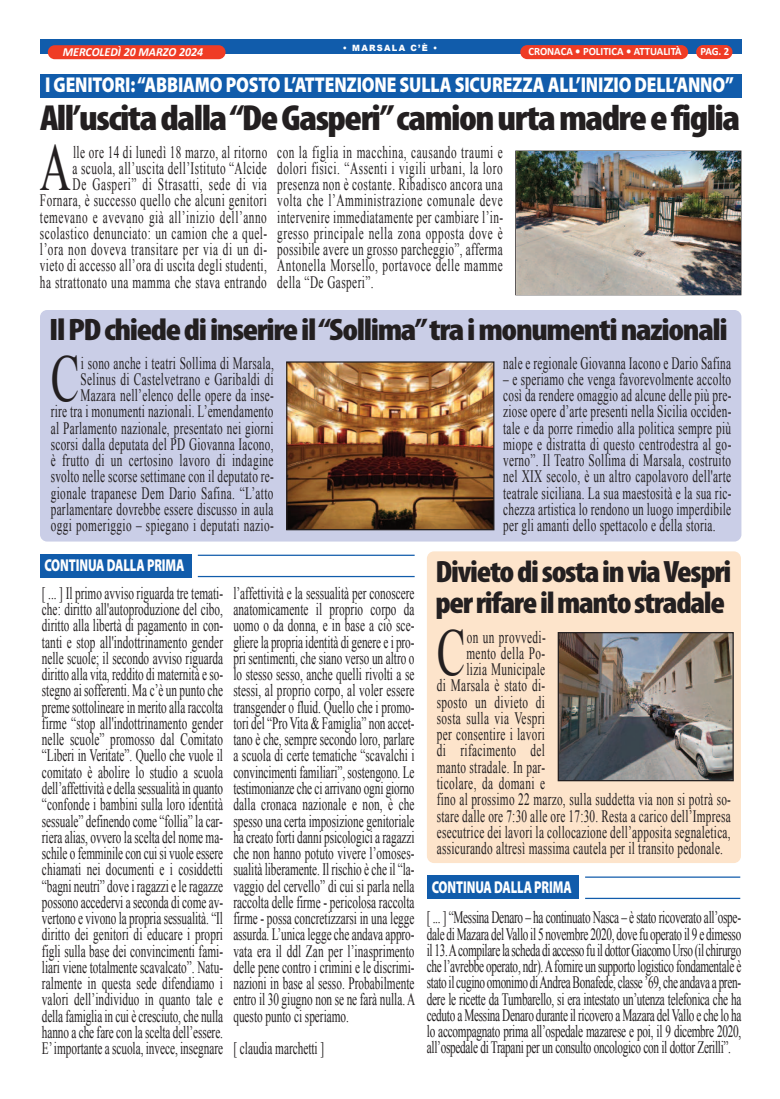
<style>
.page{position:relative;width:780px;height:1099px;background:#fff}
.page>*{position:absolute;margin:0;border:0;box-sizing:border-box;transform-origin:0 0}
.t1{font:66.5px "Times New Roman";color:#231f20;scale:.65 1}
.t2{font:900 condensed 36.38px "Myriad Pro";letter-spacing:-.04em;color:#231f20;scale:1.09 1}
.t3{font:900 condensed 31.12px "Myriad Pro";letter-spacing:-.04em;color:#231f20;scale:1.12 1}
.t4{font:900 condensed 31px/31.2px "Myriad Pro";letter-spacing:-.04em;color:#231f20;scale:1.06 1}
.t5{font:900 21.5px "Myriad Pro";letter-spacing:-.01em;color:#fff;scale:.82 1}
.t6{font:17.38px/16.2px "Times New Roman";letter-spacing:.025em;color:#231f20;text-align:justify;scale:.65 1}
.t7{font:17.38px "Times New Roman";color:#231f20;scale:.65 1}
.t8{font:900 17.25px "Myriad Pro";letter-spacing:-.01em;color:#fff;scale:.72 1}
.t9{font:italic 700 12.38px "Calibri";color:#fff;scale:.96 1}
.t10{font:700 11.12px "Calibri";color:#fff;scale:.96 1}
.t11{font:900 8.62px "Arial";letter-spacing:.15em;color:#fff;scale:.96 1}
</style>
<div class="page">
<div style="left:40px;top:40px;width:701px;height:14px;background:#115cab"></div>
<div style="left:696px;top:45px;width:36px;height:14px;background:#ef3c25;border-radius:7px"></div>
<div style="left:520px;top:45px;width:168px;height:14px;background:#ef3c25;border-radius:7px"></div>
<div style="left:48px;top:45px;width:177px;height:14px;background:#ef3c25;border-radius:7px"></div>
<div style="left:427px;top:551px;width:314px;height:312px;background:#fde4cb;border-radius:7px"></div>
<div style="left:40px;top:74px;width:701px;height:23px;background:#115cab"></div>
<div style="left:40px;top:310px;width:701px;height:231px;background:#cacee7;border-radius:7px"></div>
<div style="left:515px;top:150px;width:226px;height:145px;border:1px solid #231f20"></div>
<img style="left:516px;top:152px;width:224px;height:142px">
<img style="left:288px;top:363px;width:204px;height:165px">
<div style="left:286px;top:361px;width:208px;height:169px;border:1px solid #231f20"></div>
<img style="left:559px;top:634px;width:172px;height:145px">
<div style="left:557px;top:632px;width:176px;height:149px;border:1px solid #231f20"></div>
<div style="left:40px;top:553px;width:152px;height:24px;background:#115cab"></div>
<hr style="left:198px;top:554px;width:216px;height:2px;background:#115cab">
<hr style="left:198px;top:576px;width:216px;height:1px;background:#115cab">
<div style="left:427px;top:875px;width:152px;height:24px;background:#115cab"></div>
<hr style="left:585px;top:876px;width:155px;height:1px;background:#115cab">
<hr style="left:585px;top:897px;width:155px;height:2px;background:#115cab">
<p class="t11" style="left:343px;top:41px;width:100px">• MARSALA C’È •</p>
<p class="t9" style="left:63px;top:47px;width:148px">MERCOLEDÌ 20 MARZO 2024</p>
<p class="t10" style="left:528px;top:47px;width:161px">CRONACA • POLITICA • ATTUALITÀ</p>
<p class="t10" style="left:700px;top:47px;width:32px">PAG. 2</p>
<p class="t5" style="left:45px;top:77px;width:841px">I GENITORI:“ABBIAMO POSTO L’ATTENZIONE SULLA SICUREZZA ALL’INIZIO DELL’ANNO”</p>
<h2 class="t2" style="left:40px;top:105px;width:644px">All’uscitadalla“DeGasperi”camionurtamadreefiglia</h2>
<h1 class="t1" style="left:40px;top:131px;width:49px">A</h1>
<p class="t6" style="left:40px;top:144px;width:351px;text-align:right">lle ore 14 di lunedì 18 marzo, al ritorno<br>a scuola, all’uscita dell’Istituto “Alcide<br>De Gasperi” di Strasatti, sede di via Fornara, è successo quello che alcuni genitori temevano e avevano già all’inizio dell’anno scolastico denunciato: un camion che a quel&shy;l’ora non doveva transitare per via di un di&shy;vieto di accesso all’ora di uscita degli studenti, ha strattonato una mamma che stava entrando</p>
<p class="t6" style="left:277px;top:144px;width:349px">con la figlia in macchina, causando traumi e dolori fisici. “Assenti i vigili urbani, la loro presenza non è costante. Ribadisco ancora una volta che l’Amministrazione comunale deve intervenire immediatamente per cambiare l’in&shy;gresso principale nella zona opposta dove è possibile avere un grosso parcheggio”, afferma Antonella Morsello, portavoce delle mamme della “De Gasperi”.</p>
<h3 class="t3" style="left:49px;top:318px;width:607px">IlPDchiedediinserireil“Sollima”traimonumentinazionali</h3>
<h1 class="t1" style="left:51px;top:342px;width:46px">C</h1>
<p class="t6" style="left:51px;top:354px;width:345px;text-align:right">i sono anche i teatri Sollima di Marsala, Selinus di Castelvetrano e Garibaldi di Mazara nell’elenco delle opere da inse-<br>rire tra i monumenti nazionali. L’emendamento al Parlamento nazionale, presentato nei giorni scorsi dalla deputata del PD Giovanna Iacono, è frutto di un certosino lavoro di indagine svolto nelle scorse settimane con il deputato re&shy;gionale trapanese Dem Dario Safina. “L’atto parlamentare dovrebbe essere discusso in aula oggi pomeriggio – spiegano i deputati nazio-</p>
<p class="t6" style="left:503px;top:354px;width:352px">nale e regionale Giovanna Iacono e Dario Safina</p>
<p class="t6" style="left:503px;top:371px;width:352px">– e speriamo che venga favorevolmente accolto così da rendere omaggio ad alcune delle più pre&shy;ziose opere d’arte presenti nella Sicilia occiden&shy;tale e da porre rimedio alla politica sempre più miope e distratta di questo centrodestra al go&shy;verno”. Il Teatro Sollima di Marsala, costruito nel XIX secolo, è un altro capolavoro dell'arte teatrale siciliana. La sua maestosità e la sua ric&shy;chezza artistica lo rendono un luogo imperdibile per gli amanti dello spettacolo e della storia.</p>
<p class="t8" style="left:44px;top:558px;width:196px">CONTINUA DALLA PRIMA</p>
<p class="t6" style="left:42px;top:585px;width:280px">[ ... ] Il primo avviso riguarda tre temati&shy;che: diritto all'autoproduzione del cibo, diritto alla libertà di pagamento in con&shy;tanti e stop all'indottrinamento gender nelle scuole; il secondo avviso riguarda diritto alla vita, reddito di maternità e so&shy;stegno ai sofferenti. Ma c’è un punto che preme sottolineare in merito alla raccolta firme “stop all'indottrinamento gender nelle scuole” promosso dal Comitato “Liberi in Veritate”. Quello che vuole il comitato è abolire lo studio a scuola dell’affettività e della sessualità in quanto “confonde i bambini sulla loro identità sessuale” definendo come “follia” la car&shy;riera alias, ovvero la scelta del nome ma&shy;schile o femminile con cui si vuole essere chiamati nei documenti e i cosiddetti “bagni neutri” dove i ragazzi e le ragazze possono accedervi a seconda di come av&shy;vertono e vivono la propria sessualità. “Il diritto dei genitori di educare i propri figli sulla base dei convincimenti fami&shy;liari viene totalmente scavalcato”. Natu&shy;ralmente in questa sede difendiamo i valori dell’individuo in quanto tale e della famiglia in cui è cresciuto, che nulla hanno a che fare con la scelta dell’essere.<br>E’importante a scuola, invece, insegnare</p>
<p class="t6" style="left:233px;top:585px;width:281px">l’affettività e la sessualità per conoscere anatomicamente il proprio corpo da uomo o da donna, e in base a ciò sce&shy;gliere la propria identità di genere e i pro&shy;pri sentimenti, che siano verso un altro o lo stesso sesso, anche quelli rivolti a se stessi, al proprio corpo, al voler essere transgender o fluid. Quello che i promo&shy;tori del “Pro Vita &amp; Famiglia” non accet&shy;tano è che, sempre secondo loro, parlare a scuola di certe tematiche “scavalchi i convincimenti familiari”, sostengono. Le testimonianze che ci arrivano ogni giorno dalla cronaca nazionale e non, è che spesso una certa imposizione genitoriale ha creato forti danni psicologici a ragazzi che non hanno potuto vivere l’omoses&shy;sualità liberamente. Il rischio è che il “la&shy;vaggio del cervello” di cui si parla nella raccolta delle firme - pericolosa raccolta firme - possa concretizzarsi in una legge assurda. L’unica legge che andava appro&shy;vata era il ddl Zan per l’inasprimento delle pene contro i crimini e le discrimi&shy;nazioni in base al sesso. Probabilmente entro il 30 giugno non se ne farà nulla. A questo punto ci speriamo.</p>
<p class="t7" style="left:233px;top:1038px;width:141px">[ claudia marchetti ]</p>
<h3 class="t4" style="left:435px;top:558px;width:281px">DivietodisostainviaVespri perrifareilmantostradale</h3>
<h1 class="t1" style="left:437px;top:616px;width:46px">C</h1>
<p class="t6" style="left:467px;top:628px;width:123px">on un provvedi-</p>
<p class="t6" style="left:466px;top:645px;width:123px">mento della Po-</p>
<p class="t6" style="left:466px;top:661px;width:122px">lizia Municipale</p>
<p class="t6" style="left:437px;top:677px;width:168px">di Marsala è stato di-</p>
<p class="t6" style="left:437px;top:693px;width:168px">sposto un divieto di</p>
<p class="t6" style="left:437px;top:710px;width:168px">sosta sulla via Vespri</p>
<p class="t6" style="left:437px;top:726px;width:168px">per consentire i lavori</p>
<p class="t6" style="left:437px;top:742px;width:168px">di rifacimento del</p>
<p class="t6" style="left:437px;top:758px;width:168px">manto stradale. In par-</p>
<p class="t6" style="left:437px;top:775px;width:168px">ticolare, da domani e</p>
<p class="t6" style="left:437px;top:791px;width:454px">fino al prossimo 22 marzo, sulla suddetta via non si potrà so-</p>
<p class="t6" style="left:437px;top:807px;width:453px">stare dalle ore 7:30 alle ore 17:30. Resta a carico dell’Impresa</p>
<p class="t6" style="left:437px;top:823px;width:453px">esecutrice dei lavori la collocazione dell’apposita segnaletica,</p>
<p class="t6" style="left:437px;top:840px;width:442px">assicurando altresì massima cautela per il transito pedonale.</p>
<p class="t8" style="left:431px;top:880px;width:196px">CONTINUA DALLA PRIMA</p>
<p class="t6" style="left:427px;top:909px;width:485px">[ ... ] “Messina Denaro – ha continuato Nasca – è stato ricoverato all’ospe&shy;dale di Mazara del Vallo il 5 novembre 2020, dove fu operato il 9 e dimesso il 13.Acompilare la scheda di accesso fu il dottor Giacomo Urso (il chirurgo che l’avrebbe operato, ndr).Afornire un supporto logistico fondamentale è stato il cugino omonimo diAndrea Bonafede, classe ’69, che andava a pren&shy;dere le ricette da Tumbarello, si era intestato un’utenza telefonica che ha ceduto a Messina Denaro durante il ricovero a Mazara del Vallo e che lo ha lo accompagnato prima all’ospedale mazarese e poi, il 9 dicembre 2020, all’ospedale di Trapani per un consulto oncologico con il dottor Zerilli”.</p>
</div>
